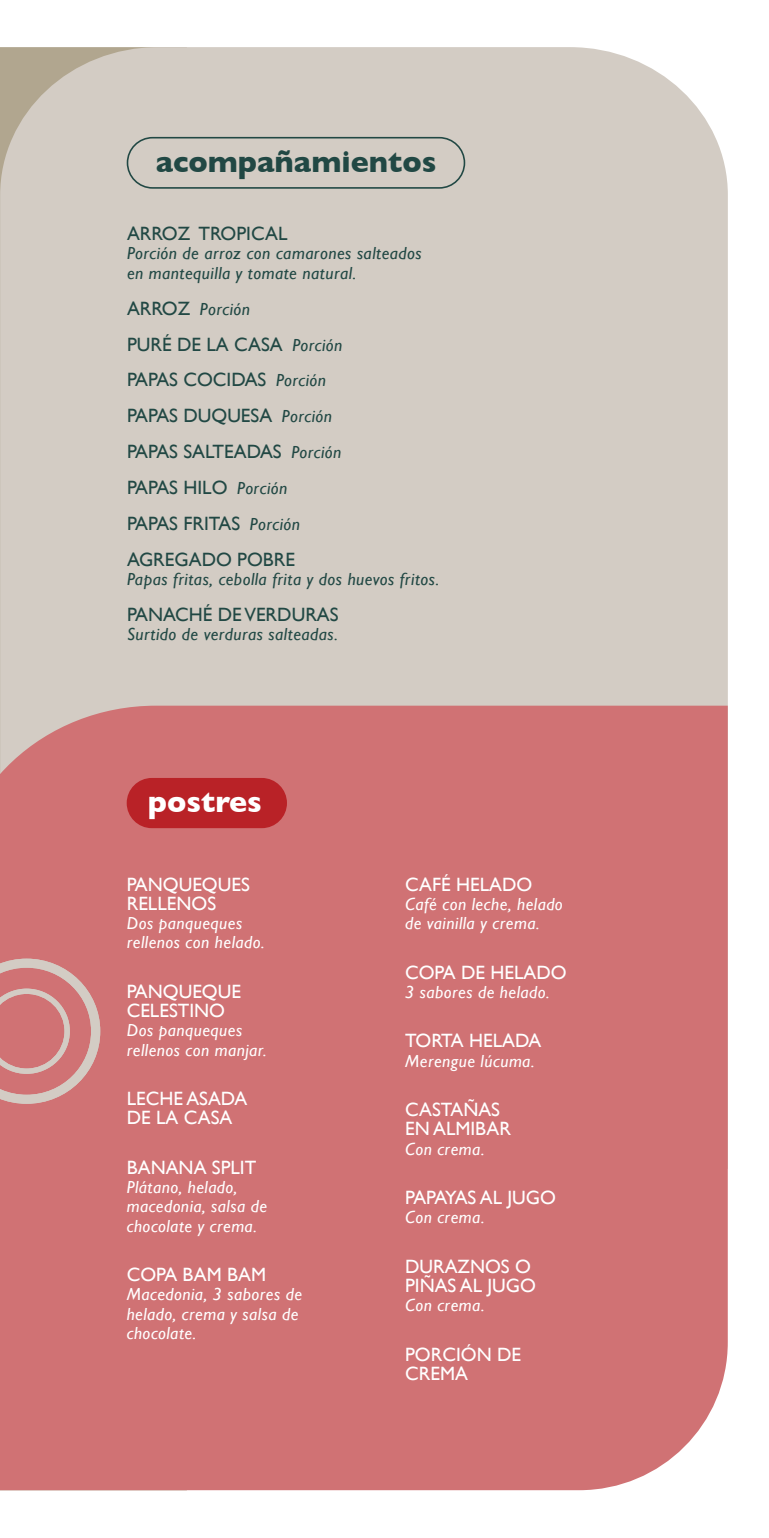
<style>
.page{position:relative;width:769px;height:1538px;background:#fff}
.page>*{position:absolute;margin:0;border:0;box-sizing:border-box;transform-origin:0 0}
.t1{font:700 30.28px "Gill Sans";color:#214844}
.t2{font:700 30.28px "Gill Sans";color:#fff}
.t3{font:19.25px/19.2px "Gill Sans";color:#fff}
.t4{font:19.25px/35.9px "Gill Sans";color:#214844}
.t5{font:italic 17.5px/19.2px "Gill Sans";letter-spacing:.025em;color:#fff}
.t6{font:italic 17.5px/19.2px "Gill Sans";letter-spacing:.025em;color:#214844}
.s1{font-style:italic;font-size:17.5px}
</style>
<div class="page">
<div style="left:0;top:47px;width:728px;height:659px;background:#d3ccc4"></div>
<div style="left:0;top:706px;width:728px;height:784px;background:#d07274"></div>
<svg style="left:0;top:959px;width:100px;height:145px;background:#d08887"></svg>
<div style="left:127px;top:137px;width:338px;height:52px;border:2px solid #214844;border-radius:25px"></div>
<div style="left:127px;top:778px;width:160px;height:50px;background:#b92227;border-radius:25px"></div>
<h1 class="t1" style="left:156px;top:144px;width:282px">acompañamientos</h1>
<p class="t4" style="left:127px;top:216px;width:14px">ARROZ</p>
<p class="t4" style="left:199px;top:216px;width:89px">TROPICAL</p>
<p class="t6" style="left:127px;top:244px;width:296px">Porción de arroz con camarones salteados en mantequilla y tomate natural.</p>
<p class="t4" style="left:127px;top:290px;width:14px">ARROZ</p>
<p class="t6" style="left:200px;top:299px;width:52px">Porción</p>
<p class="t4" style="left:127px;top:326px;width:217px">PURÉ DE LA CASA <span class="s1">Porción<br></span>PAPAS COCIDAS <span class="s1">Porción<br></span>PAPAS DUQUESA <span class="s1">Porción<br></span>PAPAS SALTEADAS <span class="s1">Porción<br></span>PAPAS HILO <span class="s1">Porción<br></span>PAPAS FRITAS <span class="s1">Porción<br></span>AGREGA</p>
<p class="t4" style="left:202px;top:541px;width:59px">DO POBRE</p>
<p class="t6" style="left:127px;top:570px;width:314px">Papas fritas, cebolla frita y dos huevos fritos.</p>
<p class="t4" style="left:127px;top:596px;width:23px">PANACH</p>
<p class="t4" style="left:203px;top:596px;width:102px">É DE VERDURAS</p>
<p class="t6" style="left:127px;top:625px;width:212px">Surtido de verduras salteadas.</p>
<h1 class="t2" style="left:148px;top:784px;width:115px">postres</h1>
<p class="t3" style="left:127px;top:874px;width:23px">PANQUEQUE</p>
<p class="t3" style="left:241px;top:874px;width:10px">S</p>
<p class="t3" style="left:127px;top:894px;width:54px">RELLENO</p>
<p class="t3" style="left:207px;top:894px;width:10px">S</p>
<p class="t5" style="left:127px;top:914px;width:139px">Dos panqueques rellenos con helado.</p>
<p class="t3" style="left:127px;top:981px;width:100px">PANQUEQUE<br>CELESTINO</p>
<p class="t5" style="left:127px;top:1021px;width:141px">Dos panqueques rellenos con manjar.</p>
<p class="t3" style="left:127px;top:1089px;width:22px">LECHE</p>
<p class="t3" style="left:127px;top:1089px;width:122px;text-indent:60px">ASA DA<br>DE LA CASA</p>
<p class="t3" style="left:127px;top:1157px;width:15px">BANANA</p>
<p class="t3" style="left:212px;top:1157px;width:37px">SPLIT</p>
<p class="t5" style="left:127px;top:1177px;width:142px">Plátano, helado, macedonia, salsa de chocolate y crema.</p>
<p class="t3" style="left:127px;top:1265px;width:141px">CO PA BAM BAM</p>
<p class="t5" style="left:127px;top:1285px;width:177px">Macedonia, 3 sabores de helado, crema y salsa de chocolate.</p>
<p class="t3" style="left:405px;top:874px;width:13px">CAFÉ</p>
<p class="t3" style="left:456px;top:874px;width:76px">HELADO</p>
<p class="t5" style="left:405px;top:894px;width:159px">Café con leche, helado de vainilla y crema.</p>
<p class="t3" style="left:405px;top:962px;width:161px">COPA DE HELADO</p>
<p class="t5" style="left:405px;top:982px;width:146px">3 sabores de helado.</p>
<p class="t3" style="left:405px;top:1031px;width:13px">TORTA</p>
<p class="t3" style="left:469px;top:1031px;width:74px">HE LADA</p>
<p class="t5" style="left:405px;top:1051px;width:131px">Merengue lúcuma.</p>
<p class="t3" style="left:405px;top:1100px;width:63px">CASTAÑAS<br>EN ALMIBAR</p>
<p class="t5" style="left:405px;top:1139px;width:81px">Con crema.</p>
<p class="t3" style="left:405px;top:1188px;width:116px">PAPAYAS AL JUGO</p>
<p class="t5" style="left:405px;top:1208px;width:81px">Con crema.</p>
<p class="t3" style="left:405px;top:1256px;width:29px">DURAZNO</p>
<p class="t3" style="left:501px;top:1256px;width:32px">S O</p>
<p class="t3" style="left:405px;top:1276px;width:96px">PIÑAS AL JUGO</p>
<p class="t5" style="left:405px;top:1296px;width:81px">Con crema.</p>
<p class="t3" style="left:405px;top:1344px;width:118px">PORCIÓN DE<br>CREMA</p>
</div>
